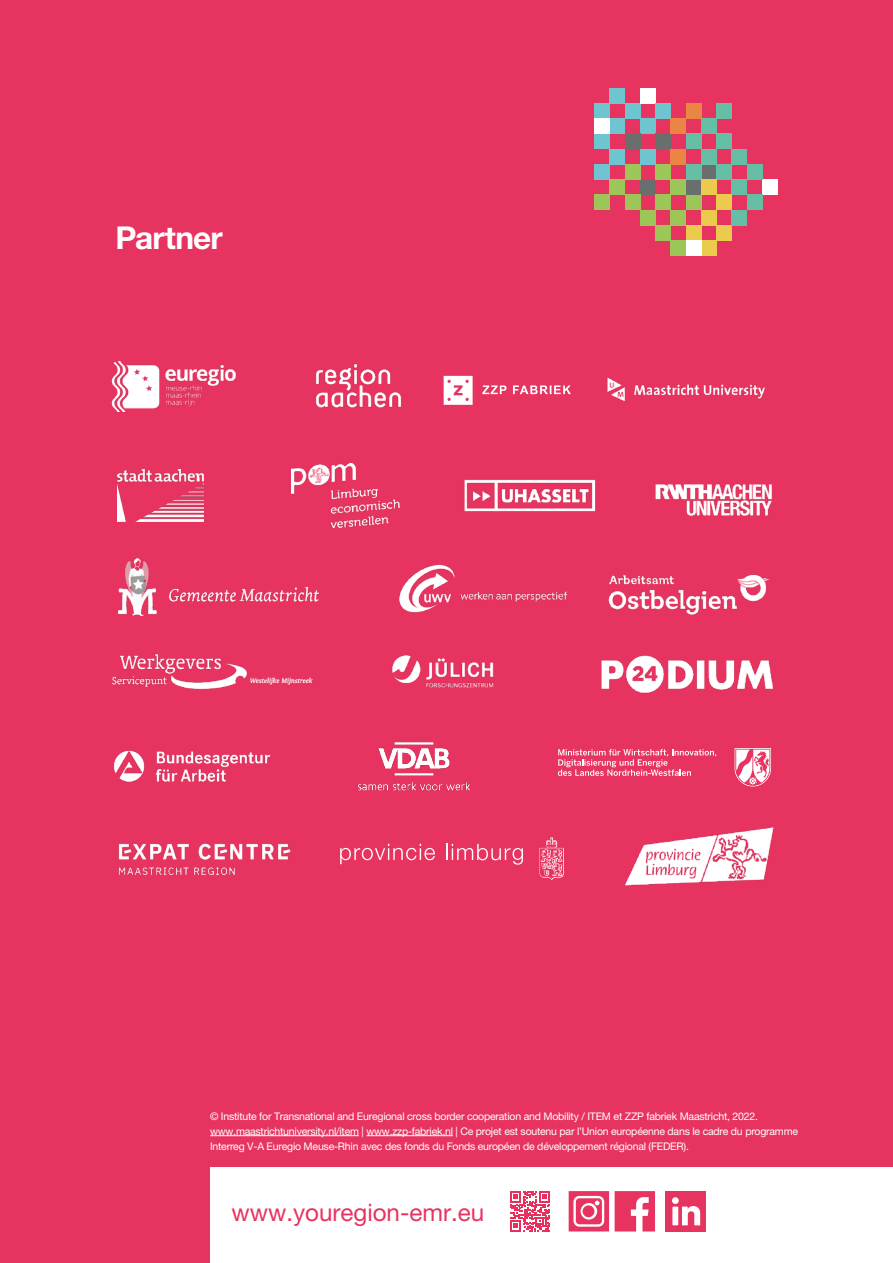
<style>
.page{position:relative;width:893px;height:1263px;background:#e7335f}
.page>*{position:absolute;margin:0;border:0;box-sizing:border-box;transform-origin:0 0}
.t1{font:31.5px "Helvetica Neue LT 75 Bd";letter-spacing:-.025em;color:#fff}
.t2{font:24.15px "Helvetica Neue LT 55 Rm";color:#e7335f}
.Keyfacts{font:10.5px/15px "Helvetica Neue LT 55 Rm";letter-spacing:-.02em;color:#fff}
</style>
<div class="page">
<div style="left:210px;top:1167px;width:683px;height:96px;background:#fff"></div>
<svg style="left:510px;top:1191px;width:40px;height:40px"></svg>
<svg style="left:569px;top:1191px;width:40px;height:40px;background:#ec6284"></svg>
<svg style="left:615px;top:1191px;width:40px;height:40px"></svg>
<div style="left:665px;top:1191px;width:40px;height:40px;background:#e7335f"></div>
<div style="left:672px;top:1197px;width:7px;height:7px;background:#fff;border-radius:50%"></div>
<div style="left:672px;top:1206px;width:6px;height:19px;background:#fff"></div>
<svg style="left:682px;top:1206px;width:18px;height:19px"></svg>
<hr style="left:210px;top:1135px;width:149px;height:1px;background:#fff">
<hr style="left:366px;top:1135px;width:87px;height:1px;background:#fff">
<img style="left:608px;top:574px;width:162px;height:41px">
<img style="left:464px;top:479px;width:132px;height:33px">
<img style="left:392px;top:655px;width:102px;height:33px">
<img style="left:118px;top:469px;width:86px;height:52px">
<img style="left:601px;top:655px;width:172px;height:39px">
<img style="left:655px;top:483px;width:117px;height:33px">
<img style="left:111px;top:361px;width:126px;height:50px">
<img style="left:315px;top:363px;width:87px;height:45px">
<img style="left:112px;top:653px;width:201px;height:37px">
<img style="left:113px;top:750px;width:158px;height:33px">
<img style="left:119px;top:558px;width:200px;height:57px">
<img style="left:607px;top:377px;width:158px;height:25px">
<img style="left:357px;top:742px;width:114px;height:49px">
<img style="left:399px;top:564px;width:169px;height:49px">
<img style="left:292px;top:463px;width:107px;height:64px">
<img style="left:624px;top:827px;width:150px;height:59px">
<svg style="left:340px;top:844px;width:95px;height:20px"></svg>
<svg style="left:446px;top:844px;width:77px;height:21px"></svg>
<svg style="left:540px;top:837px;width:24px;height:43px"></svg>
<svg style="left:735px;top:748px;width:36px;height:38px"></svg>
<svg style="left:558px;top:749px;width:158px;height:27px"></svg>
<img style="left:118px;top:843px;width:173px;height:33px">
<svg style="left:444px;top:376px;width:29px;height:29px"></svg>
<svg style="left:482px;top:385px;width:89px;height:9px"></svg>
<div style="left:640px;top:179px;width:15px;height:16px;background:#6a6f6d"></div>
<div style="left:610px;top:88px;width:15px;height:15px;background:#6ec5cf"></div>
<div style="left:594px;top:103px;width:16px;height:15px;background:#6ec5cf"></div>
<div style="left:594px;top:134px;width:16px;height:15px;background:#6ec5cf"></div>
<div style="left:625px;top:103px;width:15px;height:15px;background:#6ec5cf"></div>
<div style="left:610px;top:118px;width:15px;height:16px;background:#6ec5cf"></div>
<div style="left:610px;top:149px;width:15px;height:15px;background:#6ec5cf"></div>
<div style="left:594px;top:164px;width:16px;height:15px;background:#6ec5cf"></div>
<div style="left:625px;top:164px;width:15px;height:15px;background:#9dc658"></div>
<div style="left:610px;top:179px;width:15px;height:16px;background:#9dc658"></div>
<div style="left:671px;top:240px;width:15px;height:16px;background:#9dc658"></div>
<div style="left:655px;top:225px;width:16px;height:15px;background:#9dc658"></div>
<div style="left:671px;top:210px;width:15px;height:15px;background:#9dc658"></div>
<div style="left:686px;top:225px;width:15px;height:15px;background:#ebca4e"></div>
<div style="left:671px;top:179px;width:15px;height:16px;background:#9dc658"></div>
<div style="left:640px;top:88px;width:15px;height:15px;background:#fff"></div>
<div style="left:640px;top:118px;width:15px;height:16px;background:#6ec5cf"></div>
<div style="left:655px;top:103px;width:16px;height:15px;background:#6ec5cf"></div>
<div style="left:655px;top:164px;width:16px;height:15px;background:#9dc658"></div>
<div style="left:655px;top:195px;width:16px;height:15px;background:#9dc658"></div>
<div style="left:640px;top:210px;width:15px;height:15px;background:#9dc658"></div>
<div style="left:625px;top:195px;width:15px;height:15px;background:#9dc658"></div>
<div style="left:594px;top:195px;width:16px;height:15px;background:#9dc658"></div>
<div style="left:640px;top:149px;width:15px;height:15px;background:#6ec5cf"></div>
<div style="left:594px;top:118px;width:16px;height:16px;background:#fff"></div>
<div style="left:762px;top:179px;width:16px;height:16px;background:#fff"></div>
<div style="left:686px;top:195px;width:15px;height:15px;background:#9dc658"></div>
<div style="left:701px;top:210px;width:16px;height:15px;background:#ebca4e"></div>
<div style="left:701px;top:240px;width:16px;height:16px;background:#ebca4e"></div>
<div style="left:717px;top:225px;width:15px;height:15px;background:#ebca4e"></div>
<div style="left:701px;top:164px;width:16px;height:15px;background:#6a6f6d"></div>
<div style="left:655px;top:134px;width:16px;height:15px;background:#6a6f6d"></div>
<div style="left:625px;top:134px;width:15px;height:15px;background:#6a6f6d"></div>
<div style="left:686px;top:179px;width:15px;height:16px;background:#6a6f6d"></div>
<div style="left:701px;top:118px;width:16px;height:16px;background:#66bea4"></div>
<div style="left:671px;top:118px;width:15px;height:16px;background:#ea8643"></div>
<div style="left:686px;top:103px;width:15px;height:15px;background:#ea8643"></div>
<div style="left:671px;top:149px;width:15px;height:15px;background:#ea8643"></div>
<div style="left:717px;top:103px;width:15px;height:15px;background:#66bea4"></div>
<div style="left:686px;top:134px;width:15px;height:15px;background:#66bea4"></div>
<div style="left:717px;top:134px;width:15px;height:15px;background:#66bea4"></div>
<div style="left:701px;top:149px;width:16px;height:15px;background:#66bea4"></div>
<div style="left:686px;top:164px;width:15px;height:15px;background:#66bea4"></div>
<div style="left:732px;top:149px;width:15px;height:15px;background:#66bea4"></div>
<div style="left:717px;top:164px;width:15px;height:15px;background:#66bea4"></div>
<div style="left:747px;top:164px;width:15px;height:15px;background:#66bea4"></div>
<div style="left:686px;top:240px;width:15px;height:16px;background:#fff"></div>
<div style="left:732px;top:179px;width:15px;height:16px;background:#66bea4"></div>
<div style="left:701px;top:179px;width:16px;height:16px;background:#ebca4e"></div>
<div style="left:717px;top:195px;width:15px;height:15px;background:#ebca4e"></div>
<div style="left:732px;top:210px;width:15px;height:15px;background:#66bea4"></div>
<div style="left:747px;top:195px;width:15px;height:15px;background:#66bea4"></div>
<p class="t1" style="left:115px;top:217px;width:109px">Partner</p>
<p class="Keyfacts" style="left:210px;top:1108px;width:590px">© Institute for Transnational and Euregional cross border cooperation and Mobility / ITEM et ZZP fabriek Maastricht, 2022. www.maastrichtuniversity.nl/item | www.zzp-fabriek.nl | Ce projet est soutenu par l’Union européenne dans le cadre du programme<br>Interreg V-A Euregio Meuse-Rhin avec des fonds du Fonds européen de développement régional (FEDER).</p>
<p class="t2" style="left:231px;top:1197px;width:254px">www.youregion-emr.eu</p>
</div>
